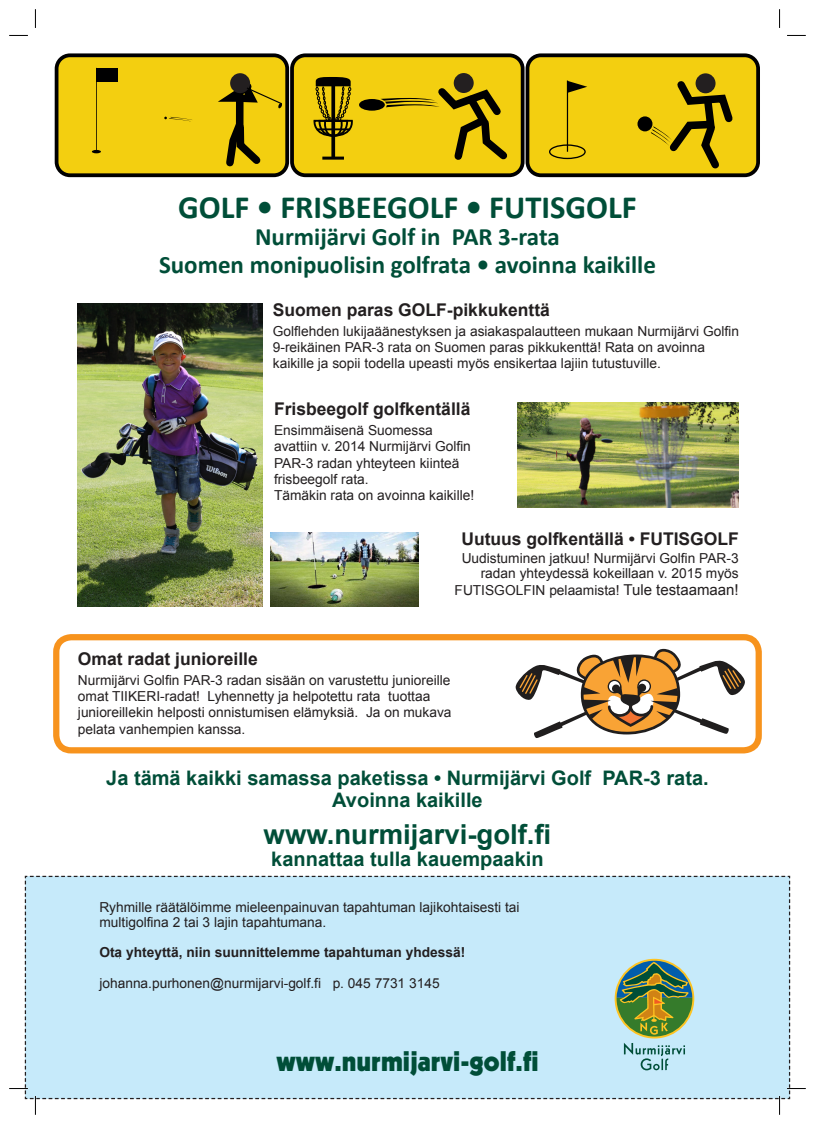
<style>
.page{position:relative;width:815px;height:1124px;background:#fff}
.page>*{position:absolute;margin:0;border:0;box-sizing:border-box;transform-origin:0 0}
.t1{font:700 32.5px "Calibri";color:#004e38}
.t2{font:700 27.5px "Arial";color:#004e38}
.t3{font:900 27.5px "Kabel";color:#004e38}
.t4{font:700 25px/27.5px "Calibri";color:#004e38;text-align:center}
.t5{font:700 20px/22px "Arial";color:#004e38;text-align:center}
.t6{font:700 17.5px "Arial";color:#231f20}
.t7{font:13.75px/16.2px "Arial";color:#231f20}
.t8{font:700 13.75px "Arial";color:#231f20}
.s1{font-size:15px}
</style>
<div class="page">
<svg style="left:516px;top:648px;width:229px;height:90px"></svg>
<div style="left:612px;top:684px;width:8px;height:8px;background:#201e1e;border-radius:50%"></div>
<div style="left:53px;top:634px;width:709px;height:119px;border:6px solid #f7931d;border-radius:15px"></div>
<div style="left:57px;top:55px;width:230px;height:120px;background:#f3cf10;border-radius:13px"></div>
<div style="left:55px;top:53px;width:234px;height:124px;border:4px solid #000001;border-radius:13px"></div>
<svg style="left:230px;top:73px;width:20px;height:20px"></svg>
<hr style="left:96px;top:68px;width:1px;height:84px;background:#000001">
<svg style="left:92px;top:150px;width:9px;height:3px"></svg>
<div style="left:97px;top:68px;width:21px;height:13px;background:#000001"></div>
<svg style="left:164px;top:117px;width:28px;height:4px"></svg>
<svg style="left:218px;top:76px;width:65px;height:95px"></svg>
<div style="left:292px;top:55px;width:231px;height:120px;background:#f3cf10;border-radius:13px"></div>
<div style="left:290px;top:53px;width:235px;height:124px;border:4px solid #000001;border-radius:13px"></div>
<div style="left:454px;top:73px;width:20px;height:20px;background:#231f20;border-radius:50%"></div>
<div style="left:359px;top:99px;width:26px;height:12px;background:#000001;border-radius:50%"></div>
<svg style="left:380px;top:81px;width:128px;height:79px"></svg>
<svg style="left:313px;top:77px;width:40px;height:83px"></svg>
<div style="left:527px;top:55px;width:231px;height:120px;background:#f3cf10;border-radius:13px"></div>
<div style="left:526px;top:53px;width:234px;height:124px;border:4px solid #000001;border-radius:13px"></div>
<svg style="left:696px;top:73px;width:20px;height:20px"></svg>
<hr style="left:567px;top:80px;width:1px;height:72px;background:#000001">
<div style="left:549px;top:144px;width:37px;height:15px;border:1px solid #000001;border-radius:50%"></div>
<div style="left:637px;top:116px;width:15px;height:15px;background:#000001;border-radius:50%"></div>
<svg style="left:568px;top:81px;width:19px;height:12px"></svg>
<svg style="left:651px;top:75px;width:87px;height:100px"></svg>
<img style="left:517px;top:402px;width:222px;height:105px">
<img style="left:78px;top:303px;width:185px;height:303px">
<img style="left:271px;top:532px;width:148px;height:74px">
<svg style="left:9px;top:35px;width:19px;height:1px"></svg>
<svg style="left:787px;top:35px;width:19px;height:1px"></svg>
<svg style="left:35px;top:9px;width:1px;height:19px"></svg>
<svg style="left:779px;top:9px;width:1px;height:19px"></svg>
<svg style="left:9px;top:875px;width:797px;height:239px;background:#c7e7f3"></svg>
<h1 class="t1" style="left:178px;top:186px;width:460px">GOLF • FRISBEEGOLF • FUTISGOLF</h1>
<h3 class="t4" style="left:159px;top:223px;width:498px">Nurmijärvi Golf in PAR 3-rata<br>Suomen monipuolisin golfrata • avoinna kaikille</h3>
<p class="t6" style="left:273px;top:298px;width:279px">Suomen paras GOLF-pikkukenttä</p>
<p class="t7" style="left:273px;top:323px;width:468px">Golflehden lukijaäänestyksen ja asiakaspalautteen mukaan Nurmijärvi Golfin<br>9-reikäinen PAR-3 rata on Suomen paras pikkukenttä! Rata on avoinna kaikille ja sopii todella upeasti myös ensikertaa lajiin tutustuville.</p>
<p class="t6" style="left:274px;top:397px;width:198px">Frisbeegolf golfkentällä</p>
<p class="t7" style="left:274px;top:422px;width:202px">Ensimmäisenä Suomessa avattiin v. 2014 Nurmijärvi Golfin<br>PAR-3 radan yhteyteen kiinteä frisbeegolf rata.<br>Tämäkin rata on avoinna kaikille!</p>
<p class="t6" style="left:461px;top:527px;width:279px">Uutuus golfkentällä • FUTISGOLF</p>
<p class="t7" style="left:462px;top:551px;width:279px;line-height:15.1px;text-align:right">Uudistuminen jatkuu! Nurmijärvi Golfin PAR-3 radan yhteydessä kokeillaan v. 2015 myös</p>
<p class="t7" style="left:455px;top:582px;width:286px">FUTISGOLFIN pelaamista! <span class="s1">Tule testaamaan!</span></p>
<p class="t6" style="left:78px;top:647px;width:181px">Omat radat junioreille</p>
<p class="t7" style="left:78px;top:672px;width:375px">Nurmijärvi Golfin PAR-3 radan sisään on varustettu junioreille omat TIIKERI-radat! Lyhennetty ja helpotettu rata tuottaa junioreillekin helposti onnistumisen elämyksiä. Ja on mukava pelata vanhempien kanssa.</p>
<h3 class="t5" style="left:106px;top:767px;width:604px">Ja tämä kaikki samassa paketissa • Nurmijärvi Golf PAR-3 rata.<br>Avoinna kaikille</h3>
<h2 class="t2" style="left:264px;top:816px;width:289px">www.nurmijarvi-golf.fi</h2>
<h3 class="t5" style="left:271px;top:848px;width:274px">kannattaa tulla kauempaakin</h3>
<p class="t7" style="left:99px;top:899px;width:422px;line-height:15.1px">Ryhmille räätälöimme mieleenpainuvan tapahtuman lajikohtaisesti tai multigolfina 2 tai 3 lajin tapahtumana.</p>
<p class="t8" style="left:99px;top:943px;width:367px">Ota yhteyttä, niin suunnittelemme tapahtuman yhdessä!</p>
<p class="t7" style="left:99px;top:974px;width:342px">johanna.purhonen@nurmijarvi-golf.fi p. 045 7731 3145</p>
<h2 class="t3" style="left:276px;top:1043px;width:264px">www.nurmijarvi-golf.fi</h2>
</div>
